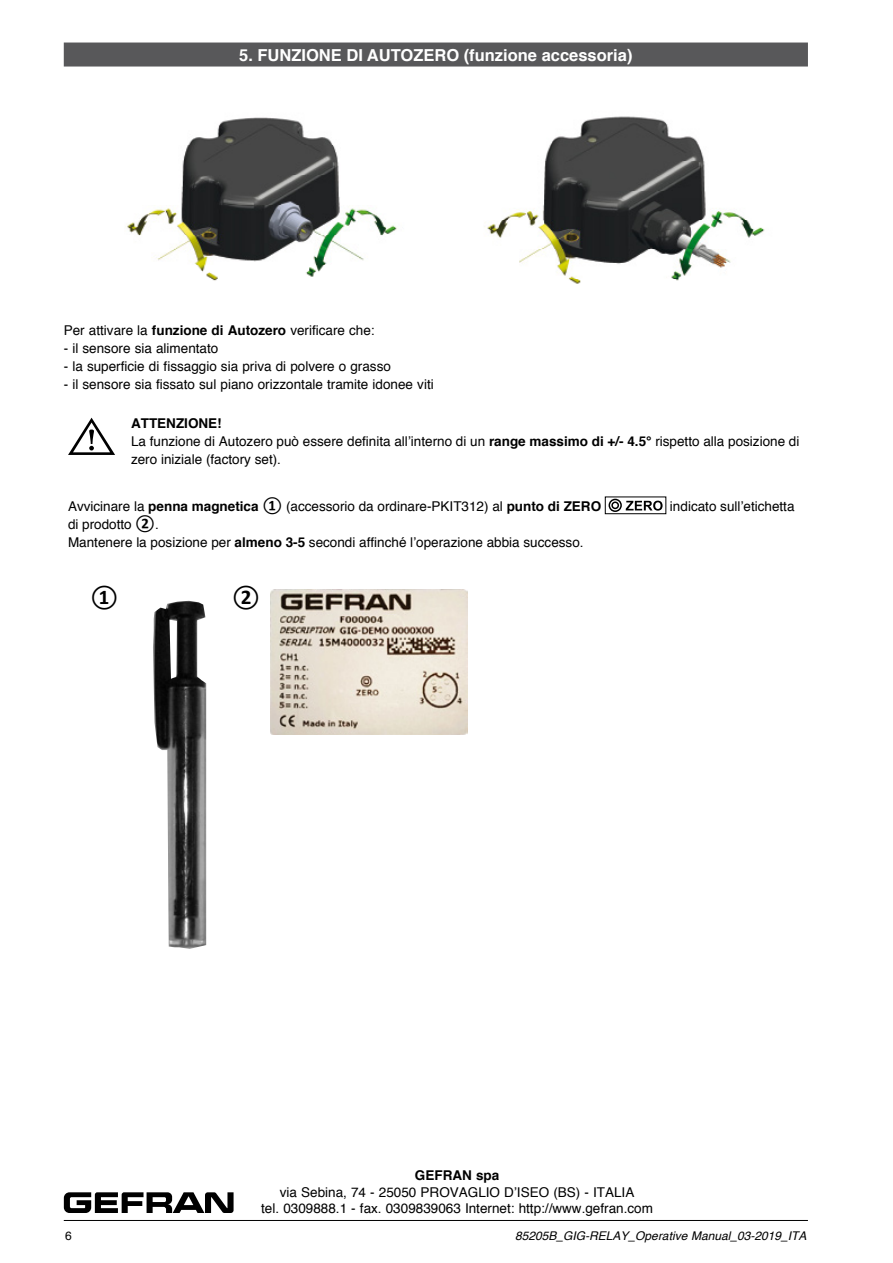
<style>
.page{position:relative;width:893px;height:1263px;background:#fff}
.page>*{position:absolute;margin:0;border:0;box-sizing:border-box;transform-origin:0 0}
.t1{font:700 21px "Calibri";color:#000}
.t2{font:700 16.5px "Helvetica";color:#fff}
.t3{font:13.5px/18px "Helvetica";color:#000}
.t4{font:700 13.5px "Helvetica";color:#000}
.t5{font:italic 12px "Helvetica";color:#000}
.t6{font:12px "Helvetica";color:#000}
.s1{font-weight:700}
.s2{font-family:"Calibri";font-weight:700;font-size:15px}
</style>
<div class="page">
<hr style="left:64px;top:1220px;width:744px;height:1px;background:#000">
<div style="left:64px;top:43px;width:744px;height:24px;background:#58585a"></div>
<img style="left:127px;top:117px;width:270px;height:164px">
<img style="left:484px;top:116px;width:281px;height:168px">
<svg style="left:68px;top:418px;width:47px;height:37px"></svg>
<svg style="left:626px;top:501px;width:37px;height:10px"></svg>
<div style="left:609px;top:499px;width:13px;height:13px;border:2px solid #000;border-radius:50%"></div>
<div style="left:611px;top:501px;width:8px;height:8px;border:2px solid #000;border-radius:50%"></div>
<div style="left:605px;top:497px;width:61px;height:17px;border:1px solid #000"></div>
<img style="left:153px;top:601px;width:53px;height:348px">
<img style="left:270px;top:590px;width:197px;height:145px">
<svg style="left:64px;top:1192px;width:170px;height:21px"></svg>
<p class="t2" style="left:239px;top:42px;width:395px">5. FUNZIONE DI AUTOZERO (funzione accessoria)</p>
<p class="t3" style="left:64px;top:322px;width:312px">Per attivare la <span class="s1">funzione di Autozero</span> verificare che:</p>
<p class="t3" style="left:64px;top:340px;width:156px">- il sensore sia alimentato</p>
<p class="t3" style="left:64px;top:358px;width:329px">- la superficie di fissaggio sia priva di polvere o grasso</p>
<p class="t3" style="left:64px;top:376px;width:371px">- il sensore sia fissato sul piano orizzontale tramite idonee viti</p>
<p class="t3" style="left:131px;top:414px;width:670px"><span class="s1">ATTENZIONE!<br></span>La funzione di Autozero può essere definita all’interno di un <span class="s1">range massimo di +/- 4.5°</span> rispetto alla posizione di zero iniziale (factory set).</p>
<p class="t3" style="left:68px;top:498px;width:535px">Avvicinare la <span class="s1">penna magnetica</span> <span class="s2">①</span> (accessorio da ordinare-PKIT312) al <span class="s1">punto di ZERO</span></p>
<p class="t3" style="left:670px;top:498px;width:126px">indicato sull’etichetta</p>
<p class="t3" style="left:68px;top:516px;width:517px">di prodotto <span class="s2">②</span>.<br>Mantenere la posizione per <span class="s1">almeno 3-5</span> secondi affinché l’operazione abbia successo.</p>
<h1 class="t1" style="left:91px;top:585px;width:29px">①</h1>
<h1 class="t1" style="left:232px;top:585px;width:29px">②</h1>
<p class="t4" style="left:415px;top:1165px;width:86px">GEFRAN spa</p>
<p class="t3" style="left:261px;top:1184px;width:393px;line-height:16.2px;text-align:center">via Sebina, 74 - 25050 PROVAGLIO D’ISEO (BS) - ITALIA<br>tel. 0309888.1 - fax. 0309839063 Internet: http://www.gefran.com</p>
<p class="t6" style="left:65px;top:1226px;width:8px">6</p>
<p class="t5" style="left:515px;top:1226px;width:293px">85205B_GIG-RELAY_Operative Manual_03-2019_ITA</p>
</div>
